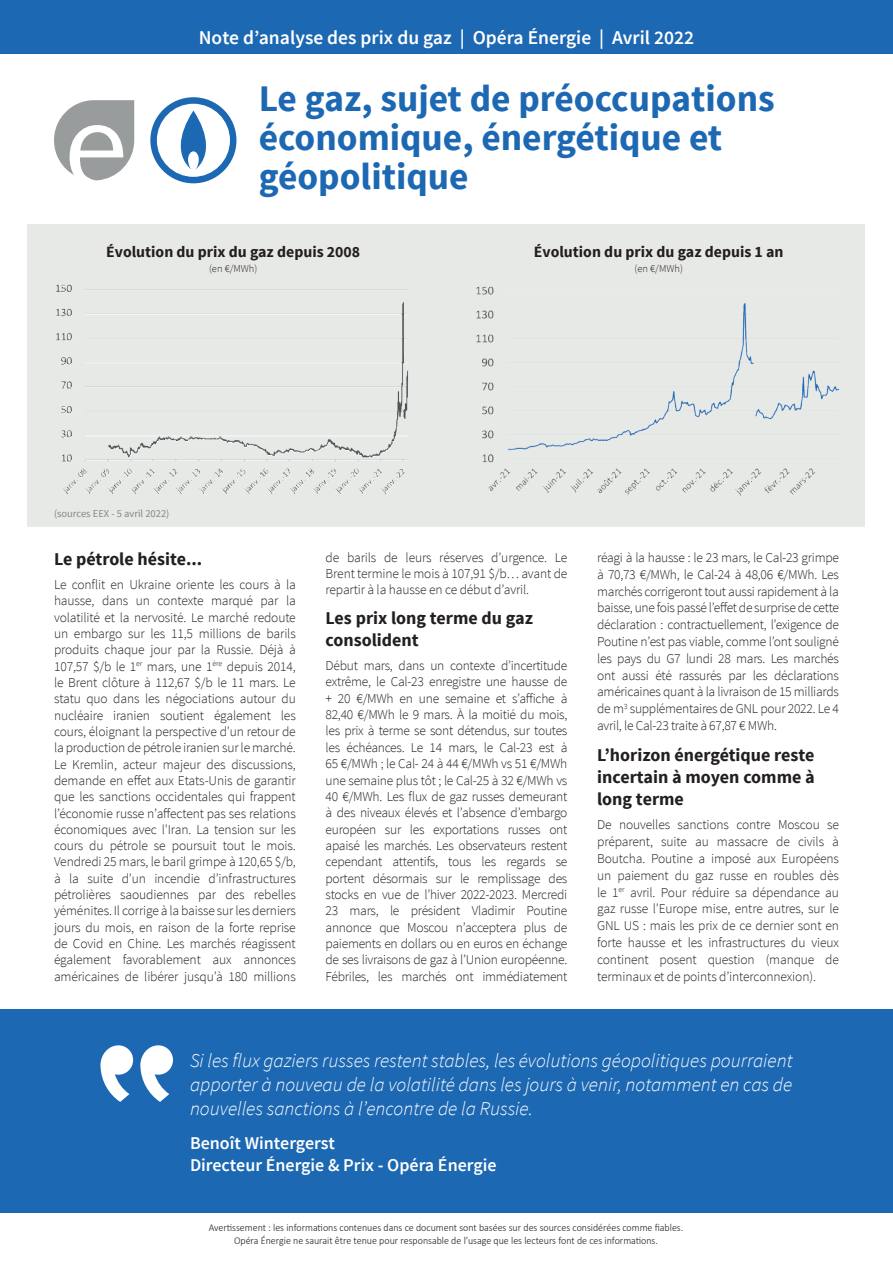
<style>
.page{position:relative;width:893px;height:1263px;background:#fff}
.page>*{position:absolute;margin:0;border:0;box-sizing:border-box;transform-origin:0 0}
.t1{font:700 37.5px/39px "Source Sans Pro";color:#1d68b3}
.t2{font:italic 300 19.5px/24px "Source Sans Pro";color:#fff;text-align:justify}
.t3{font:600 19.5px "Source Sans Pro";color:#fff}
.t4{font:700 18px/22.2px "Source Sans Pro";color:#231f20;text-align:justify}
.t5{font:600 18px/21.6px "Source Sans Pro";color:#fff}
.t6{font:700 15.75px "Source Sans Pro";color:#231f20}
.t7{font:300 13.5px/16.4px "Source Sans Pro";letter-spacing:-.01em;color:#231f20;text-align:justify}
.t8{font:300 10.5px/12.6px "Calibri";color:#231f20;text-align:center;scale:.95 1}
.t9{font:10.5px "Source Sans Pro";color:#848788}
.t10{font:300 10.5px "Source Sans Pro";color:#231f20}
</style>
<div class="page">
<div style="left:0;top:0;width:893px;height:53px;background:#1d68b3"></div>
<div style="left:0;top:1008px;width:893px;height:204px;background:#1d68b3"></div>
<div style="left:27px;top:224px;width:837px;height:303px;background:#e7e9e7"></div>
<img style="left:56px;top:284px;width:352px;height:210px">
<img style="left:476px;top:286px;width:364px;height:210px">
<svg style="left:54px;top:100px;width:80px;height:80px"></svg>
<svg style="left:150px;top:97px;width:86px;height:86px"></svg>
<svg style="left:100px;top:1045px;width:33px;height:57px"></svg>
<svg style="left:140px;top:1045px;width:33px;height:57px"></svg>
<h2 class="t3" style="left:199px;top:28px;width:497px">Note d’analyse des prix du gaz | Opéra Énergie | Avril 2022</h2>
<h1 class="t1" style="left:259px;top:80px;width:517px">Le gaz, sujet de préoccupations économique, énergétique et géopolitique</h1>
<p class="t6" style="left:106px;top:244px;width:255px">Évolution du prix du gaz depuis 2008</p>
<p class="t10" style="left:209px;top:264px;width:50px">(en €/MWh)</p>
<p class="t9" style="left:54px;top:509px;width:117px">(sources EEX - 5 avril 2022)</p>
<p class="t6" style="left:534px;top:244px;width:251px">Évolution du prix du gaz depuis 1 an</p>
<p class="t10" style="left:635px;top:264px;width:50px">(en €/MWh)</p>
<h3 class="t4" style="left:54px;top:549px;width:150px">Le pétrole hésite...</h3>
<p class="t7" style="left:54px;top:577px;width:243px">Le conflit en Ukraine oriente les cours à la hausse, dans un contexte marqué par la volatilité et la nervosité. Le marché redoute un embargo sur les 11,5 millions de barils produits chaque jour par la Russie. Déjà à 107,57 $/b le 1<sup>er</sup> mars, une 1<sup>ère</sup> depuis 2014, le Brent clôture à 112,67 $/b le 11 mars. Le statu quo dans les négociations autour du nucléaire iranien soutient également les cours, éloignant la perspective d’un retour de la production de pétrole iranien sur le marché.<br>Le Kremlin, acteur majeur des discussions, demande en effet aux Etats-Unis de garantir que les sanctions occidentales qui frappent l’économie russe n’affectent pas ses relations économiques avec l’Iran. La tension sur les cours du pétrole se poursuit tout le mois.<br>Vendredi 25 mars, le baril grimpe à 120,65 $/b, à la suite d’un incendie d’infrastructures pétrolières saoudiennes par des rebelles yéménites. Il corrige à la baisse sur les derniers jours du mois, en raison de la forte reprise de Covid en Chine. Les marchés réagissent également favorablement aux annonces américaines de libérer jusqu’à 180 millions</p>
<p class="t7" style="left:326px;top:549px;width:243px">de barils de leurs réserves d’urgence. Le Brent termine le mois à 107,91 $/b… avant de repartir à la hausse en ce début d’avril.</p>
<h3 class="t4" style="left:326px;top:608px;width:209px;line-height:21.8px">Les prix long terme du gaz consolident</h3>
<p class="t7" style="left:326px;top:657px;width:243px">Début mars, dans un contexte d’incertitude extrême, le Cal-23 enregistre une hausse de + 20 €/MWh en une semaine et s’affiche à 82,40 €/MWh le 9 mars. À la moitié du mois, les prix à terme se sont détendus, sur toutes les échéances. Le 14 mars, le Cal-23 est à 65 €/MWh ; le Cal- 24 à 44 €/MWh vs 51 €/MWh une semaine plus tôt ; le Cal-25 à 32 €/MWh vs 40 €/MWh. Les flux de gaz russes demeurant à des niveaux élevés et l’absence d’embargo européen sur les exportations russes ont apaisé les marchés. Les observateurs restent cependant attentifs, tous les regards se portent désormais sur le remplissage des stocks en vue de l’hiver 2022-2023. Mercredi 23 mars, le président Vladimir Poutine annonce que Moscou n’acceptera plus de paiements en dollars ou en euros en échange de ses livraisons de gaz à l’Union européenne.<br>Fébriles, les marchés ont immédiatement</p>
<p class="t7" style="left:597px;top:549px;width:243px;line-height:16.8px">réagi à la hausse : le 23 mars, le Cal-23 grimpe à 70,73 €/MWh, le Cal-24 à 48,06 €/MWh. Les marchés corrigeront tout aussi rapidement à la baisse, une fois passé l’effet de surprise de cette déclaration : contractuellement, l’exigence de Poutine n’est pas viable, comme l’ont souligné les pays du G7 lundi 28 mars. Les marchés ont aussi été rassurés par les déclarations américaines quant à la livraison de 15 milliards de m<sup>3</sup> supplémentaires de GNL pour 2022. Le 4 avril, le Cal-23 traite à 67,87 € MWh.</p>
<h3 class="t4" style="left:597px;top:744px;width:219px">L’horizon énergétique reste incertain à moyen comme à long terme</h3>
<p class="t7" style="left:597px;top:817px;width:243px;line-height:16.8px">De nouvelles sanctions contre Moscou se préparent, suite au massacre de civils à Boutcha. Poutine a imposé aux Européens un paiement du gaz russe en roubles dès le 1<sup>er</sup> avril. Pour réduire sa dépendance au gaz russe l’Europe mise, entre autres, sur le GNL US : mais les prix de ce dernier sont en forte hausse et les infrastructures du vieux continent posent question (manque de terminaux et de points d’interconnexion).</p>
<h2 class="t2" style="left:190px;top:1048px;width:604px">Si les flux gaziers russes restent stables, les évolutions géopolitiques pourraient apporter à nouveau de la volatilité dans les jours à venir, notamment en cas de nouvelles sanctions à l’encontre de la Russie.</h2>
<h3 class="t5" style="left:190px;top:1133px;width:308px">Benoît Wintergerst<br>Directeur Énergie &amp; Prix - Opéra Énergie</h3>
<p class="t8" style="left:209px;top:1221px;width:501px">Avertissement : les informations contenues dans ce document sont basées sur des sources considérées comme fiables.<br>Opéra Énergie ne saurait être tenue pour responsable de l’usage que les lecteurs font de ces informations.</p>
</div>
